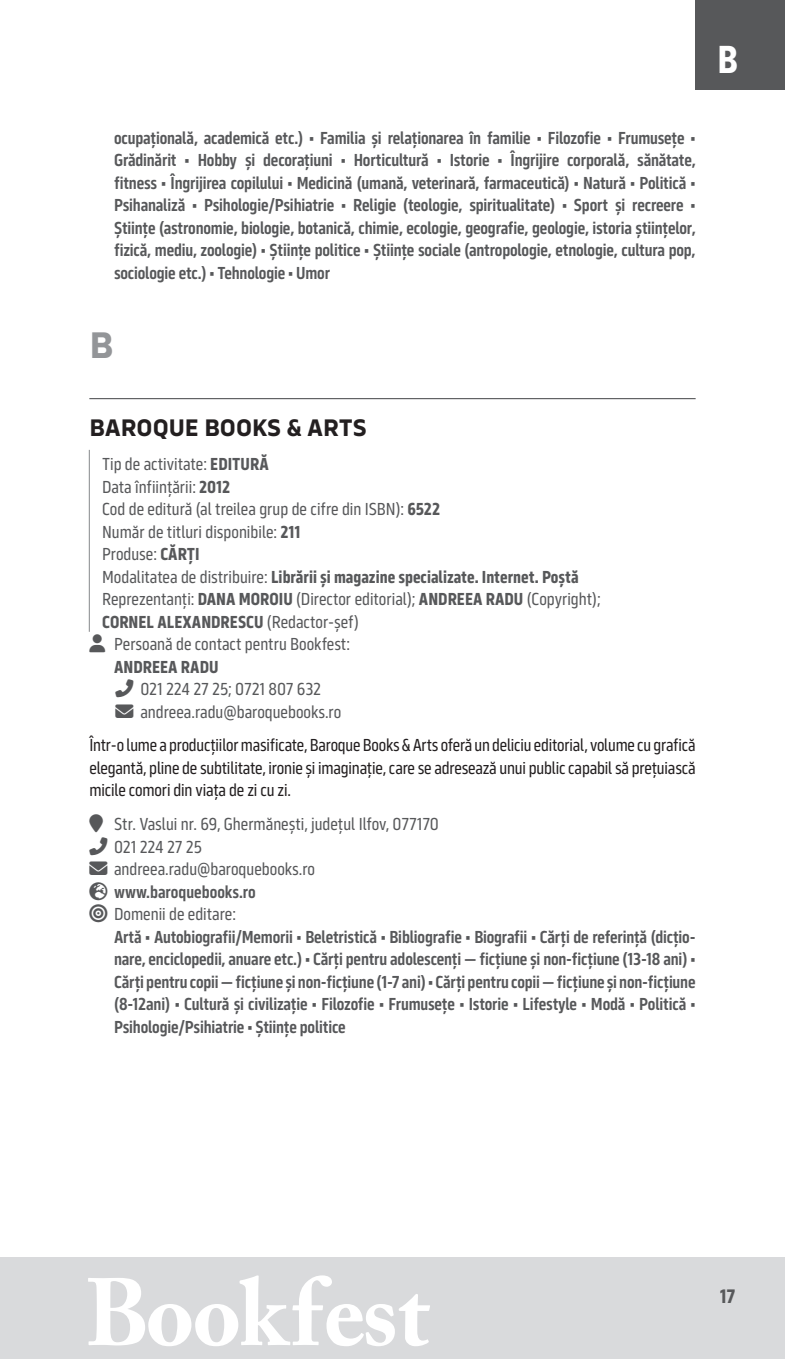
<style>
.page{position:relative;width:785px;height:1359px;background:#fff}
.page>*{position:absolute;margin:0;border:0;box-sizing:border-box;transform-origin:0 0}
.t1{font:700 40.5px "Serca Condensed";color:#fff}
.t2{font:700 38.25px "Serca";color:#939598}
.t3{font:700 24.75px "Serca";color:#231f20}
.t4{font:700 20.25px "Serca Condensed";color:#57585a}
.t5{font:600 18px/22.5px "Serca Condensed";letter-spacing:-.01em;color:#57585a;text-align:justify}
.t6{font:18px/22.5px "Serca Condensed";color:#57585a;text-align:center}
.t7{font:18px/22.5px "Serca Condensed";letter-spacing:-.01em;color:#231f20;text-align:justify}
.t8{font:700 18px "Serca Condensed";color:#57585a}
.s1{font-weight:700}
.s2{font-weight:400}
</style>
<div class="page">
<hr style="left:89px;top:398px;width:606px;height:1px;background:#57585a">
<hr style="left:89px;top:450px;width:1px;height:182px;background:#939598">
<div style="left:0;top:1257px;width:26px;height:102px;background:#d9dadc"></div>
<div style="left:26px;top:1257px;width:758px;height:102px;background:#d9dadc"></div>
<div style="left:695px;top:0;width:89px;height:89px;background:#57585a"></div>
<svg style="left:88px;top:1275px;width:342px;height:71px"></svg>
<p class="t5" style="left:114px;top:126px;width:583px">ocupațională, academică etc.) • Familia și relaționarea în familie • Filozofie • Frumusețe • Grădinărit • Hobby și decorațiuni • Horticultură • Istorie • Îngrijire corporală, sănătate, fitness • Îngrijirea copilului • Medicină (umană, veterinară, farmaceutică) • Natură • Politică • Psihanaliză • Psihologie/Psihiatrie • Religie (teologie, spiritualitate) • Sport și recreere • Științe (astronomie, biologie, botanică, chimie, ecologie, geografie, geologie, istoria științelor, fizică, mediu, zoologie) • Științe politice • Științe sociale (antropologie, etnologie, cultura pop, sociologie etc.) • Tehnologie • Umor</p>
<h2 class="t2" style="left:89px;top:322px;width:25px">B</h2>
<h1 class="t1" style="left:717px;top:36px;width:22px">B</h1>
<h3 class="t3" style="left:89px;top:413px;width:279px">BAROQUE BOOKS &amp; ARTS</h3>
<p class="t6" style="left:102px;top:453px;width:168px">Tip de activitate: <span class="s1">EDITURĂ</span></p>
<p class="t6" style="left:102px;top:475px;width:129px">Data înființării: <span class="s1">2012</span></p>
<p class="t6" style="left:102px;top:498px;width:339px">Cod de editură (al treilea grup de cifre din ISBN): <span class="s1">6522</span></p>
<p class="t6" style="left:102px;top:520px;width:200px">Număr de titluri disponibile: <span class="s1">211</span></p>
<p class="t6" style="left:102px;top:543px;width:99px">Produse: <span class="s1">CĂRȚI</span></p>
<p class="t8" style="left:102px;top:566px;width:478px"><span class="s2">Modalitatea de distribuire:</span> Librării și magazine specializate. Internet. Poștă</p>
<p class="t6" style="left:102px;top:588px;width:500px">Reprezentanți: <span class="s1">DANA MOROIU</span> (Director editorial); <span class="s1">ANDREEA RADU</span> (Copyright);</p>
<p class="t8" style="left:102px;top:611px;width:258px">CORNEL ALEXANDRESCU <span class="s2">(Redactor‑șef)</span></p>
<p class="t6" style="left:114px;top:633px;width:237px">Persoană de contact pentru Bookfest:</p>
<p class="t8" style="left:114px;top:656px;width:106px">ANDREEA RADU</p>
<p class="t6" style="left:116px;top:678px;width:227px">021 224 27 25; 0721 807 632<br>✉ andreea.radu@baroquebooks.ro</p>
<p class="t7" style="left:89px;top:734px;width:607px">Într‑o lume a producțiilor masificate, Baroque Books &amp; Arts oferă un deliciu editorial, volume cu grafică elegantă, pline de subtilitate, ironie și imaginație, care se adresează unui public capabil să prețuiască micile comori din viața de zi cu zi.</p>
<p class="t6" style="left:114px;top:813px;width:326px">Str. Vaslui nr. 69, Ghermănești, județul Ilfov, 077170</p>
<p class="t6" style="left:114px;top:835px;width:89px">021 224 27 25</p>
<p class="t6" style="left:89px;top:858px;width:227px">✉ andreea.radu@baroquebooks.ro</p>
<p class="t5" style="left:114px;top:880px;width:143px">www.baroquebooks.ro</p>
<p class="t6" style="left:114px;top:903px;width:123px">Domenii de editare:</p>
<p class="t5" style="left:114px;top:925px;width:583px">Artă • Autobiografii/Memorii • Beletristică • Bibliografie • Biografii • Cărți de referință (dicțio&shy;nare, enciclopedii, anuare etc.) • Cărți pentru adolescenți — ficțiune și non‑ficțiune (13‑18 ani) • Cărți pentru copii — ficțiune și non‑ficțiune (1‑7 ani) • Cărți pentru copii — ficțiune și non‑ficțiune (8‑12ani) • Cultură și civilizație • Filozofie • Frumusețe • Istorie • Lifestyle • Modă • Politică • Psihologie/Psihiatrie • Științe politice</p>
<p class="t4" style="left:719px;top:1284px;width:17px">17</p>
</div>
